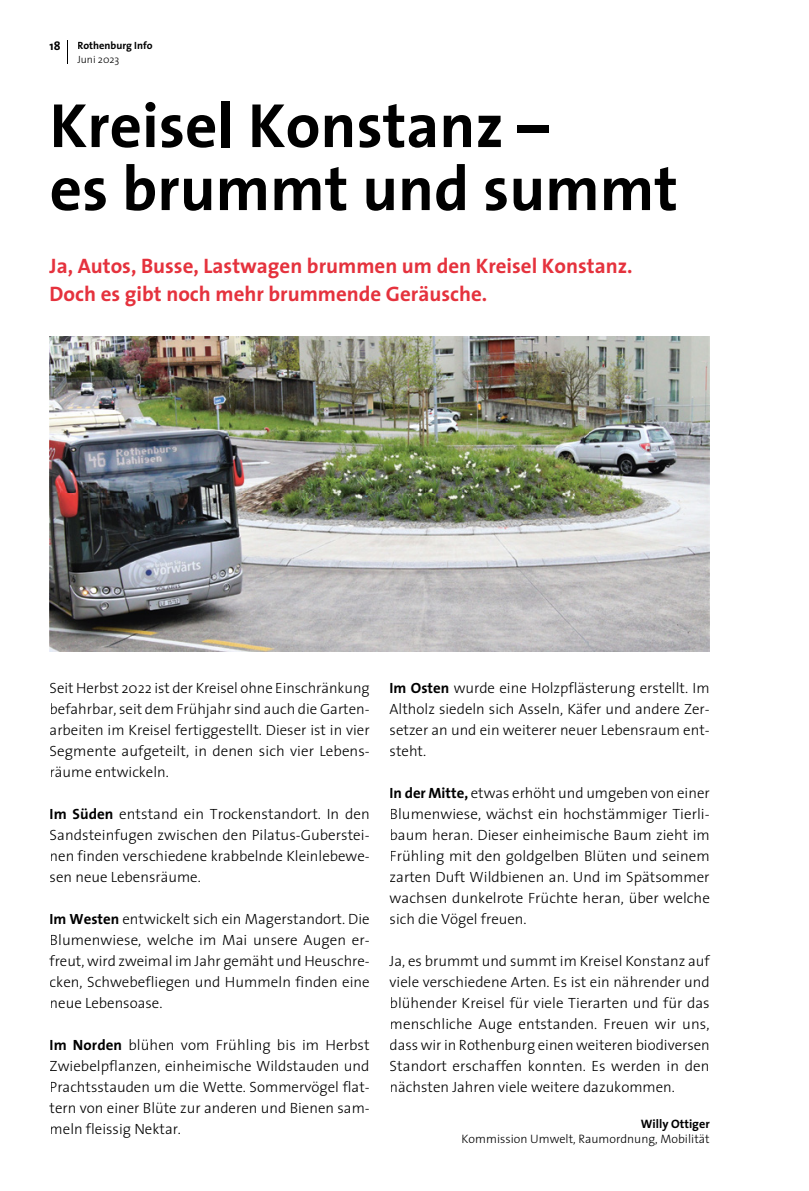
<style>
.page{position:relative;width:809px;height:1191px;background:#fff}
.page>*{position:absolute;margin:0;border:0;box-sizing:border-box;transform-origin:0 0}
.t1{font:700 63px/63px "The Sans";color:#000}
.t2{font:700 21px/28px "The Sans";color:#e5323d}
.t3{font:300 14.88px/21px "The Sans";color:#000;text-align:justify}
.t4{font:300 12.25px "The Sans";color:#000}
.t5{font:700 12.25px "The Sans";color:#000}
.t6{font:700 10.5px "The Sans";color:#000}
.t7{font:300 10.5px "The Sans";color:#000}
.s1{font-weight:700}
</style>
<div class="page">
<img style="left:50px;top:336px;width:659px;height:315px">
<svg style="left:67px;top:41px;width:1px;height:23px"></svg>
<p class="t5" style="left:50px;top:36px;width:13px">18</p>
<p class="t6" style="left:77px;top:37px;width:77px">Rothenburg Info</p>
<p class="t7" style="left:77px;top:51px;width:44px">Juni 2023</p>
<h1 class="t1" style="left:50px;top:93px;width:630px">Kreisel Konstanz –<br>es brummt und summt</h1>
<h2 class="t2" style="left:50px;top:251px;width:584px">Ja, Autos, Busse, Lastwagen brummen um den Kreisel Konstanz.<br>Doch es gibt noch mehr brummende Geräusche.</h2>
<p class="t3" style="left:50px;top:677px;width:322px">Seit Herbst 2022 ist der Kreisel ohne Einschränkung befahrbar, seit dem Frühjahr sind auch die Garten&shy;arbeiten im Kreisel fertiggestellt. Dieser ist in vier Segmente aufgeteilt, in denen sich vier Lebens&shy;räume entwickeln.</p>
<p class="t3" style="left:50px;top:803px;width:321px"><span class="s1">Im Süden</span> entstand ein Trockenstandort. In den Sandsteinfugen zwischen den Pilatus-Guberstei&shy;nen finden verschiedene krabbelnde Kleinlebewe&shy;sen neue Lebensräume.</p>
<p class="t3" style="left:50px;top:908px;width:322px"><span class="s1">Im Westen</span> entwickelt sich ein Magerstandort. Die Blumenwiese, welche im Mai unsere Augen er&shy;freut, wird zweimal im Jahr gemäht und Heuschre&shy;cken, Schwebefliegen und Hummeln finden eine neue Lebensoase.</p>
<p class="t3" style="left:50px;top:1034px;width:321px"><span class="s1">Im Norden</span> blühen vom Frühling bis im Herbst Zwiebelpflanzen, einheimische Wildstauden und Prachtsstauden um die Wette. Sommervögel flat&shy;tern von einer Blüte zur anderen und Bienen sam&shy;meln fleissig Nektar.</p>
<p class="t3" style="left:389px;top:677px;width:321px"><span class="s1">Im Osten</span> wurde eine Holzpflästerung erstellt. Im Altholz siedeln sich Asseln, Käfer und andere Zer&shy;setzer an und ein weiterer neuer Lebensraum ent&shy;steht.</p>
<p class="t3" style="left:389px;top:782px;width:322px"><span class="s1">In der Mitte,</span> etwas erhöht und umgeben von einer Blumenwiese, wächst ein hochstämmiger Tierli&shy;baum heran. Dieser einheimische Baum zieht im Frühling mit den goldgelben Blüten und seinem zarten Duft Wildbienen an. Und im Spätsommer wachsen dunkelrote Früchte heran, über welche sich die Vögel freuen.</p>
<p class="t3" style="left:389px;top:950px;width:321px">Ja, es brummt und summt im Kreisel Konstanz auf viele verschiedene Arten. Es ist ein nährender und blühender Kreisel für viele Tierarten und für das menschliche Auge entstanden. Freuen wir uns, dass wir in Rothenburg einen weiteren biodiversen Standort erschaffen konnten. Es werden in den nächsten Jahren viele weitere dazukommen.</p>
<p class="t5" style="left:641px;top:1113px;width:70px">Willy Ottiger</p>
<p class="t4" style="left:461px;top:1128px;width:250px">Kommission Umwelt, Raumordnung, Mobilität</p>
</div>
